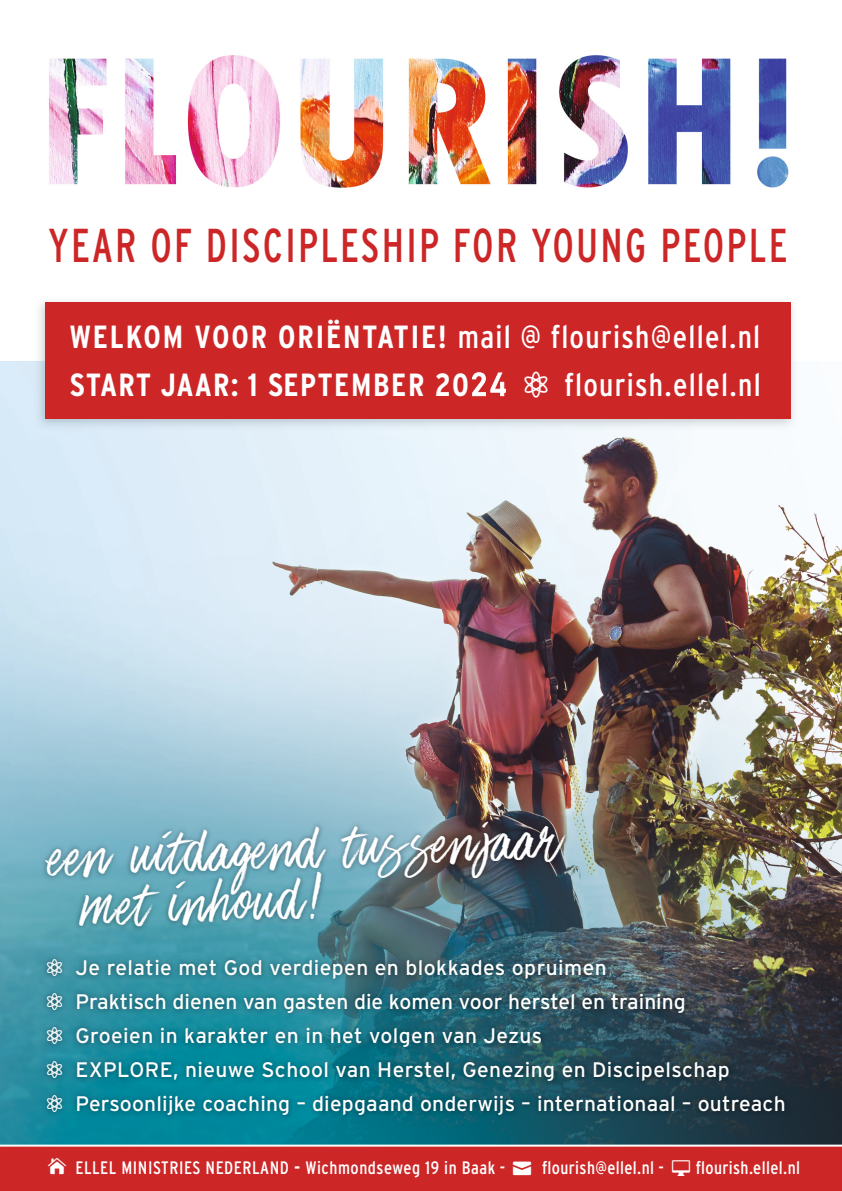
<style>
.page{position:relative;width:842px;height:1191px;background:#fff}
.page>*{position:absolute;margin:0;border:0;box-sizing:border-box;transform-origin:0 0}
.t1{font:48px/51px "Stone Hearts";color:#fff}
.t2{font:condensed 47.5px "Interstate";letter-spacing:.055em;color:#cc2627;scale:.88 1}
.t3{font:700 condensed 32px/48.1px "Interstate";letter-spacing:.04em;color:#fff}
.t4{font:condensed 32px "Interstate";letter-spacing:.04em;color:#fff}
.t5{font:21px/34px "Interstate";letter-spacing:.01em;color:#fff}
.t6{font:condensed 18px "Interstate";letter-spacing:.03em;color:#fff}
.s1{font-weight:400}
.s2{font-family:"Bahnschrift";font-weight:400;font-stretch:normal}
.s3{font-weight:700}
</style>
<div class="page">
<img style="left:0;top:361px;width:842px;height:783px">
<img style="left:49px;top:55px;width:740px;height:133px">
<img style="left:40px;top:816px;width:531px;height:116px">
<img style="left:41px;top:953px;width:749px;height:168px">
<div style="left:0;top:1145px;width:842px;height:46px;background:#cc2627"></div>
<hr style="left:0;top:1144px;width:842px;height:2px;background:#fff">
<img style="left:34px;top:301px;width:764px;height:129px">
<div style="left:45px;top:302px;width:745px;height:116px;background:#cc2627"></div>
<svg style="left:46px;top:959px;width:17px;height:17px"></svg>
<svg style="left:46px;top:993px;width:17px;height:17px"></svg>
<svg style="left:46px;top:1027px;width:17px;height:17px"></svg>
<svg style="left:46px;top:1061px;width:17px;height:17px"></svg>
<svg style="left:46px;top:1095px;width:17px;height:17px"></svg>
<h2 class="t2" style="left:48px;top:219px;width:841px">YEAR OF DISCIPLESHIP FOR YOUNG PEOPLE</h2>
<h3 class="t3" style="left:70px;top:312px;width:692px">WELKOM VOOR ORIËNTATIE! <span class="s1">mail @ flourish@ellel.nl<br></span>START JAAR: 1 SEPTEMBER 20<span class="s2">24</span></h3>
<h3 class="t4" style="left:564px;top:366px;width:198px">flourish.ellel.nl</h3>
<h1 class="t1" style="left:76px;top:833px;width:491px;text-indent:-30px;rotate:-2deg">een uitdagend tussenjaar met inhoud!</h1>
<p class="t5" style="left:76px;top:951px;width:712px">Je relatie met God verdiepen en blokkades opruimen<br>Praktisch dienen van gasten die komen voor herstel en training<br>Groeien in karakter en in het volgen van Jezus<br>EXPLORE, nieuwe School van Herstel, Genezing en Discipelschap Persoonlijke coaching – diepgaand onderwijs – internationaal – outreach</p>
<p class="t6" style="left:76px;top:1157px;width:431px">ELLEL MINISTRIES NEDERLAND <span class="s3">-</span> Wichmondseweg 19 in Baak -</p>
<p class="t6" style="left:542px;top:1157px;width:123px">flourish@ellel.nl -</p>
<p class="t6" style="left:696px;top:1157px;width:106px">flourish.ellel.nl</p>
</div>
